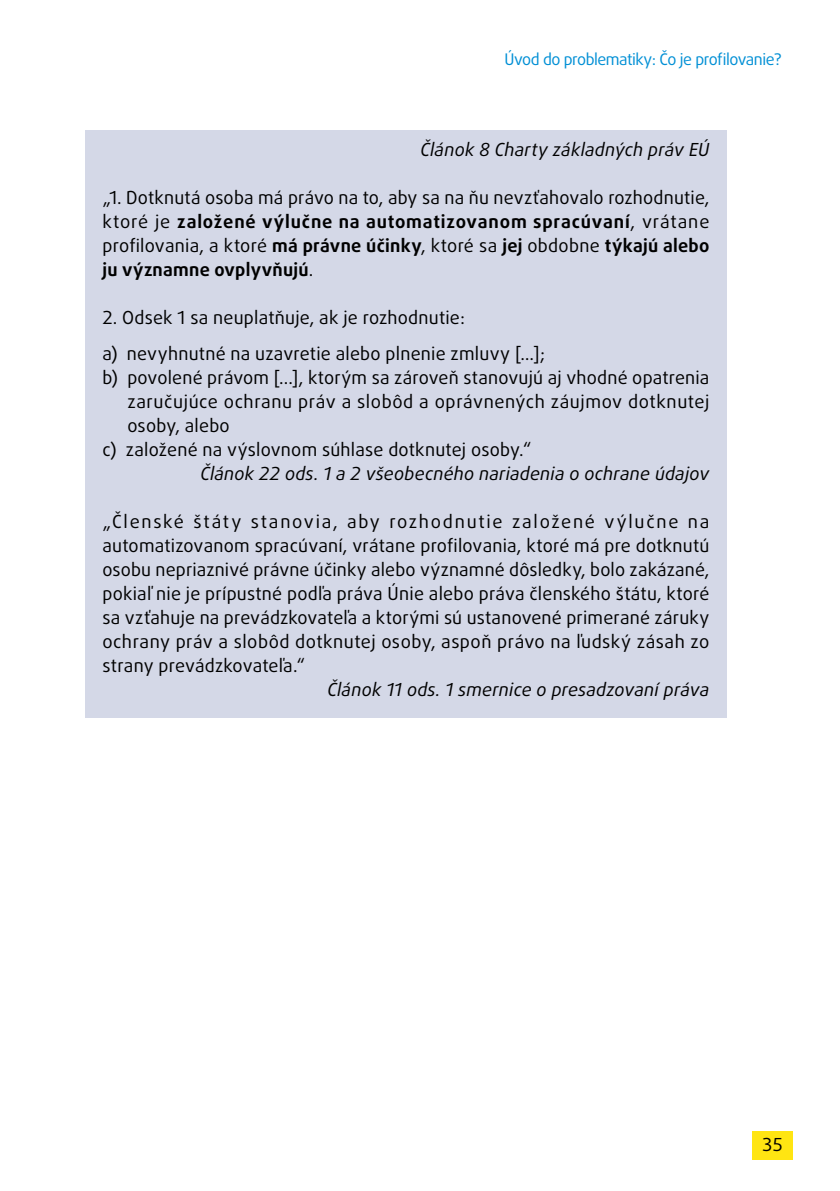
<style>
.page{position:relative;width:840px;height:1191px;background:#fff}
.page>*{position:absolute;margin:0;border:0;box-sizing:border-box;transform-origin:0 0}
.Box_3{font:18px/24px "Daxline Pro";letter-spacing:.015em;color:#000;text-align:justify}
.Box_3_right{font:italic 18px "Daxline Pro";letter-spacing:.01em;color:#000}
.t1{font:16px "Daxline Pro";letter-spacing:-.03em;color:#008fd5}
.s1{font-weight:700}
</style>
<div class="page">
<div style="left:752px;top:1131px;width:40px;height:28px;background:#ffe512"></div>
<div style="left:85px;top:130px;width:641px;height:47px;background:#d4d8e7"></div>
<div style="left:85px;top:173px;width:641px;height:124px;background:#d4d8e7"></div>
<div style="left:85px;top:293px;width:641px;height:52px;background:#d4d8e7"></div>
<div style="left:85px;top:329px;width:641px;height:52px;background:#d4d8e7"></div>
<div style="left:85px;top:353px;width:641px;height:100px;background:#d4d8e7"></div>
<div style="left:85px;top:449px;width:641px;height:52px;background:#d4d8e7"></div>
<div style="left:85px;top:497px;width:641px;height:196px;background:#d4d8e7"></div>
<div style="left:85px;top:665px;width:641px;height:52px;background:#d4d8e7"></div>
<p class="t1" style="left:504px;top:49px;width:279px">Úvod do problematiky: Čo je profilovanie?</p>
<p class="Box_3_right" style="left:420px;top:138px;width:290px">Článok 8 Charty základných práv EÚ</p>
<p class="Box_3" style="left:102px;top:186px;width:608px">„1. Dotknutá osoba má právo na to, aby sa na ňu nevzťahovalo rozhodnutie, ktoré je <span class="s1">založené výlučne na automatizovanom spracúvaní</span>, vrátane profilovania, a ktoré <span class="s1">má právne účinky</span>, ktoré sa <span class="s1">jej</span> obdobne <span class="s1">týkajú alebo ju významne ovplyvňujú</span>.</p>
<p class="Box_3" style="left:102px;top:306px;width:364px">2. Odsek 1 sa neuplatňuje, ak je rozhodnutie:</p>
<p class="Box_3" style="left:102px;top:342px;width:444px">a) nevyhnutné na uzavretie alebo plnenie zmluvy […];</p>
<p class="Box_3" style="left:127px;top:366px;width:583px;text-indent:-25px">b) povolené právom [...], ktorým sa zároveň stanovujú aj vhodné opatrenia zaručujúce ochranu práv a slobôd a oprávnených záujmov dotknutej osoby, alebo</p>
<p class="Box_3" style="left:102px;top:438px;width:430px">c) založené na výslovnom súhlase dotknutej osoby.“</p>
<p class="Box_3_right" style="left:200px;top:462px;width:510px">Článok 22 ods. 1 a 2 všeobecného nariadenia o ochrane údajov</p>
<p class="Box_3" style="left:102px;top:510px;width:608px">„Členské štáty stanovia, aby rozhodnutie založené výlučne na automatizovanom spracúvaní, vrátane profilovania, ktoré má pre dotknutú osobu nepriaznivé právne účinky alebo významné dôsledky, bolo zakázané, pokiaľ nie je prípustné podľa práva Únie alebo práva členského štátu, ktoré sa vzťahuje na prevádzkovateľa a ktorými sú ustanovené primerané záruky ochrany práv a slobôd dotknutej osoby, aspoň právo na ľudský zásah zo strany prevádzkovateľa.“</p>
<p class="Box_3_right" style="left:327px;top:678px;width:383px">Článok 11 ods. 1 smernice o presadzovaní práva</p>
<p class="Box_3" style="left:761px;top:1132px;width:22px">35</p>
</div>
